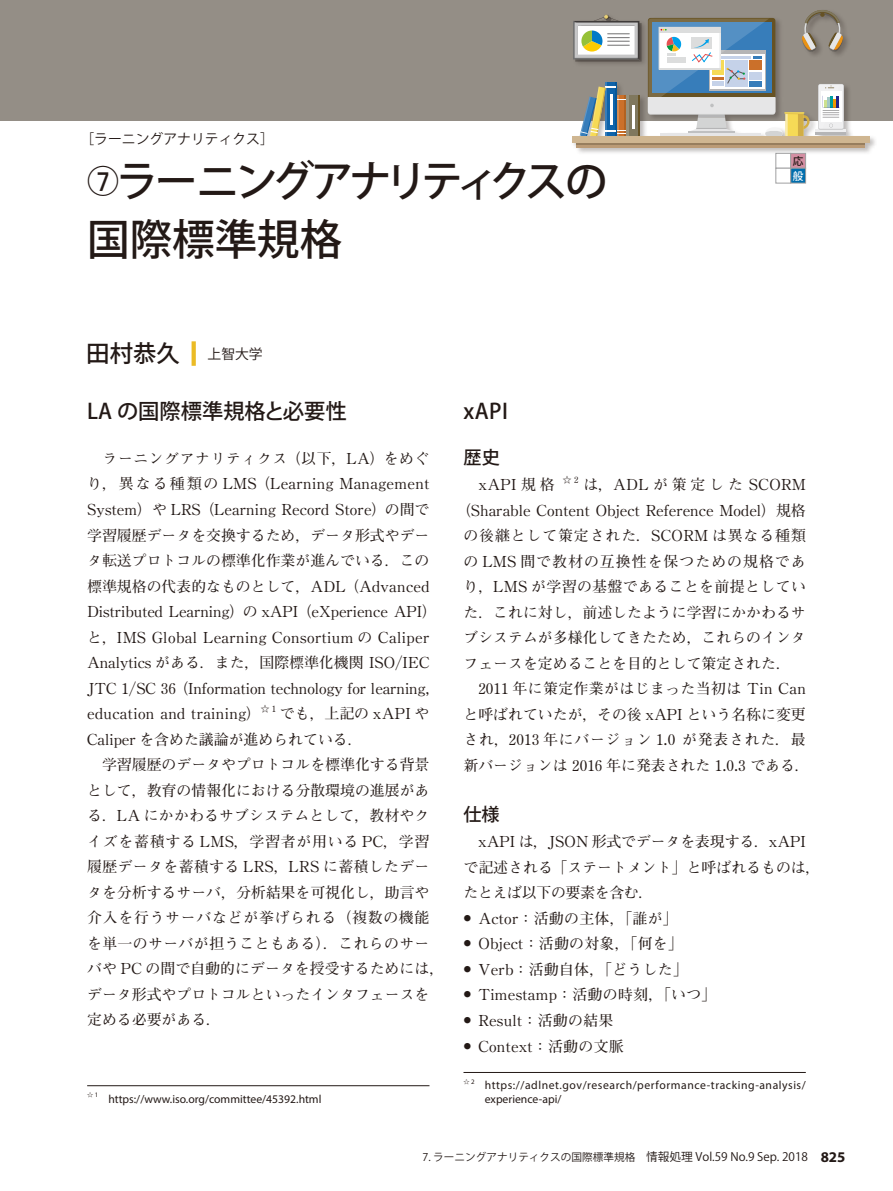
<style>
.page{position:relative;width:893px;height:1191px;background:#fff}
.page>*{position:absolute;margin:0;border:0;box-sizing:border-box;transform-origin:0 0}
.t1{font:500 42.45px/58.5px "Koz Go Std";letter-spacing:-.08em;color:#231916}
.t2{font:500 23.4px "Koz Go Std";color:#231916}
.t3{font:500 21.3px "Koz Go Std";color:#231916}
.t4{font:500 18px "Koz Go Std";color:#231916}
.t5{font:700 14.85px/25.5px "Futo Min A101 Pro";color:#231916}
.t6{font:14.85px/25.5px "M Ma Century";letter-spacing:.01em;color:#231916}
.t7{font:700 14.85px "Futo Min A101 Pro";letter-spacing:.04em;color:#231916}
.t8{font:700 14.85px "Futo Min A101 Pro";letter-spacing:.02em;color:#231916}
.t9{font:13.8px "Koz Go Std";color:#231916}
.t10{font:11.7px/13.8px "Myriad Pro";letter-spacing:.04em;color:#231916}
.t11{font:11.7px "Koz Go Pro";color:#231916}
.t12{font:11.7px "Myriad Pro";color:#231916}
.t13{font:500 10.65px/14.9px "Koz Go Pro";color:#fff}
.t14{font:700 8.7px "Futo Min A101 Pro";color:#231916}
.t15{font:6.15px "Koz Go Pro";color:#231916}
.s1{font-family:"Shin Go Pro";font-size:31.95px}
.s2{font-weight:400;font-size:13.8px}
.s3{color:#231916}
.s4{font-family:"M Ma Century";font-weight:400}
.s5{font-family:"Futo Min A101 Pro";font-weight:700}
.s6{font-size:15.15px}
.s7{font-family:"M Ma Century";font-weight:400;font-size:8.85px}
.s8{font-family:"Myriad Pro";font-size:6.75px}
.s9{font-family:"M Ma Century";font-weight:400;font-size:15.15px}
.s10{font-family:"Shin Go Pro";font-weight:800}
.s11{font-size:10.65px}
.s12{font-family:"Myriad Pro";font-weight:700;font-size:14.85px}
</style>
<div class="page">
<div style="left:0;top:0;width:893px;height:121px;background:#948e86"></div>
<div style="left:570px;top:9px;width:307px;height:147px;background:#231916;opacity:.29"></div>
<hr style="left:816px;top:130px;width:30px;height:4px;background:#b5b5b6">
<hr style="left:816px;top:129px;width:30px;height:3px;background:#efeff0">
<div style="left:606px;top:83px;width:10px;height:54px;background:#0e63aa"></div>
<hr style="left:615px;top:83px;width:1px;height:54px;background:#075797">
<hr style="left:606px;top:83px;width:1px;height:54px;background:#377dba">
<div style="left:627px;top:95px;width:13px;height:42px;background:#80785e"></div>
<hr style="left:638px;top:95px;width:2px;height:42px;background:#665224">
<hr style="left:627px;top:95px;width:2px;height:42px;background:#fff">
<hr style="left:632px;top:105px;width:2px;height:24px;background:#fff">
<svg style="left:580px;top:86px;width:46px;height:50px"></svg>
<div style="left:576px;top:141px;width:289px;height:7px;background:#bb9b76"></div>
<svg style="left:576px;top:142px;width:289px;height:3px"></svg>
<div style="left:572px;top:136px;width:297px;height:6px;background:#cfb691"></div>
<svg style="left:573px;top:14px;width:69px;height:48px"></svg>
<svg style="left:648px;top:10px;width:197px;height:126px"></svg>
<hr style="left:87px;top:1085px;width:342px;height:1px;background:#231916">
<hr style="left:463px;top:1072px;width:343px;height:1px;background:#231916">
<svg style="left:192px;top:341px;width:4px;height:25px"></svg>
<div style="left:776px;top:153px;width:15px;height:15px;background:#fff"></div>
<div style="left:776px;top:153px;width:15px;height:15px;border:1px solid #a0a0a1"></div>
<div style="left:776px;top:168px;width:15px;height:15px;border:1px solid #a0a0a1"></div>
<div style="left:791px;top:153px;width:15px;height:15px;background:#d38ea2"></div>
<div style="left:790px;top:153px;width:16px;height:15px;border:1px solid #a0a0a1"></div>
<div style="left:791px;top:168px;width:15px;height:15px;background:#006ead"></div>
<div style="left:790px;top:168px;width:16px;height:15px;border:1px solid #a0a0a1"></div>
<p class="t9" style="left:80px;top:131px;width:195px">［ラーニングアナリティクス］</p>
<h1 class="t1" style="left:87px;top:154px;width:522px"><span class="s1">⑦</span>ラーニングアナリティクスの国際標準規格</h1>
<h2 class="t2" style="left:86px;top:338px;width:178px">田村恭久 <span class="s2">上智大学</span></h2>
<p class="t13" style="left:778px;top:154px;width:27px">基<span class="s3">応</span>専般</p>
<h3 class="t3" style="left:87px;top:397px;width:261px">LA の国際標準規格と必要性</h3>
<p class="t7" style="left:87px;top:447px;width:344px">　ラーニングアナリティクス（以下，<span class="s4">LA</span>）をめぐ</p>
<p class="t6" style="left:87px;top:472px;width:344px"><span class="s5">り，異なる種類の</span> LMS <span class="s5">（</span>Learning Management<br>System<span class="s5">）や</span> LRS <span class="s5">（</span>Learning Record Store<span class="s5">）の間で</span></p>
<p class="t5" style="left:87px;top:520px;width:344px;text-align:justify">学習履歴データを交換するため，データ形式やデータ転送プロトコルの標準化作業が進んでいる．この標準規格の代表的なものとして，<span class="s4">ADL</span> （<span class="s4">Advanced</span></p>
<p class="t6" style="left:87px;top:599px;width:351px">Distributed Learning<span class="s5">）の</span> xAPI <span class="s5">（</span>eXperience API<span class="s5">）と，</span>IMS Global Learning Consortium <span class="s5">の</span> Caliper Analytics <span class="s5">がある．また，国際標準化機関</span> ISO/IEC JTC <span class="s6">1</span>/SC <span class="s6">36</span><span class="s5">（</span>Information technology for learning, education and training<span class="s5">）</span></p>
<p class="t14" style="left:261px;top:702px;width:17px">☆<span class="s7">1</span></p>
<p class="t5" style="left:87px;top:699px;width:359px;text-indent:193px">でも，上記の <span class="s4">xAPI</span> や<br><span class="s4">Caliper</span> を含めた議論が進められている．<br>　学習履歴のデータやプロトコルを標準化する背景として，教育の情報化における分散環境の進展がある．<span class="s4">LA</span> にかかわるサブシステムとして，教材やクイズを蓄積する <span class="s4">LMS</span>，学習者が用いる <span class="s4">PC</span>，学習履歴データを蓄積する <span class="s4">LRS</span>，<span class="s4">LRS</span> に蓄積したデータを分析するサーバ，分析結果を可視化し，助言や介入を行うサーバなどが挙げられる（複数の機能を単一のサーバが担うこともある）．これらのサーバや <span class="s4">PC</span> の間で自動的にデータを授受するためには，データ形式やプロトコルといったインタフェースを定める必要がある．</p>
<p class="t15" style="left:87px;top:1091px;width:13px">☆ <span class="s8">1</span></p>
<p class="t12" style="left:108px;top:1091px;width:215px">https://www.iso.org/committee/45392.html</p>
<h3 class="t3" style="left:463px;top:398px;width:46px">xAPI</h3>
<p class="t4" style="left:463px;top:446px;width:38px">歴史</p>
<p class="t6" style="left:478px;top:472px;width:78px">xAPI <span class="s5">規格</span></p>
<p class="t14" style="left:563px;top:473px;width:17px">☆ <span class="s7">2</span></p>
<p class="t6" style="left:456px;top:472px;width:351px;text-align:right"><span class="s5">は，</span>ADL <span class="s5">が策定した</span> SCORM<br><span class="s5">（</span>Sharable Content Object Reference Model<span class="s5">）規格</span></p>
<p class="t5" style="left:463px;top:521px;width:344px;text-align:justify">の後継として策定された．<span class="s4">SCORM</span> は異なる種類の <span class="s4">LMS</span> 間で教材の互換性を保つための規格であり，<span class="s4">LMS</span> が学習の基盤であることを前提としていた．これに対し，前述したように学習にかかわるサブシステムが多様化してきたため，これらのインタフェースを定めることを目的として策定された．</p>
<p class="t5" style="left:463px;top:674px;width:348px;text-indent:15px"><span class="s9">2011</span> 年に策定作業がはじまった当初は <span class="s4">Tin Can</span>と呼ばれていたが，その後 <span class="s4">xAPI</span> という名称に変更され，<span class="s9">2013</span> 年にバージョン <span class="s9">1</span><span class="s4">.</span><span class="s9">0</span> が発表された．最新バージョンは <span class="s9">2016</span> 年に発表された <span class="s9">1</span><span class="s4">.</span><span class="s9">0</span><span class="s4">.</span><span class="s9">3</span> である．</p>
<p class="t4" style="left:463px;top:803px;width:38px">仕様</p>
<p class="t5" style="left:463px;top:827px;width:358px;text-indent:15px"><span class="s4">xAPI</span> は，<span class="s4">JSON</span> 形式でデータを表現する．<span class="s4">xAPI</span>で記述される「ステートメント」と呼ばれるものは，たとえば以下の要素を含む．</p>
<p class="t5" style="left:463px;top:903px;width:216px"><span class="s10">•</span> <span class="s4">Actor</span>：活動の主体，「誰が」</p>
<p class="t5" style="left:463px;top:929px;width:221px"><span class="s10">•</span> <span class="s4">Object</span>：活動の対象，「何を」</p>
<p class="t8" style="left:463px;top:957px;width:226px"><span class="s10">•</span> <span class="s4">Verb</span>：活動自体，「どうした」</p>
<p class="t5" style="left:463px;top:980px;width:254px"><span class="s10">•</span> <span class="s4">Timestamp</span>：活動の時刻，「いつ」</p>
<p class="t6" style="left:463px;top:1008px;width:151px"><span class="s10">•</span> Result<span class="s5">：活動の結果</span></p>
<p class="t6" style="left:463px;top:1033px;width:162px"><span class="s10">•</span> Context<span class="s5">：活動の文脈</span></p>
<p class="t15" style="left:463px;top:1077px;width:13px">☆<span class="s8">2</span></p>
<p class="t10" style="left:485px;top:1078px;width:323px">https://adlnet.gov/research/performance-tracking-analysis/ experience-api/</p>
<p class="t11" style="left:422px;top:1149px;width:424px"><span class="s11">7. ラーニングアナリティクスの国際標準規格</span> 情報処理 Vol.59 No.9 Sep. 2018 <span class="s12">825</span></p>
</div>
